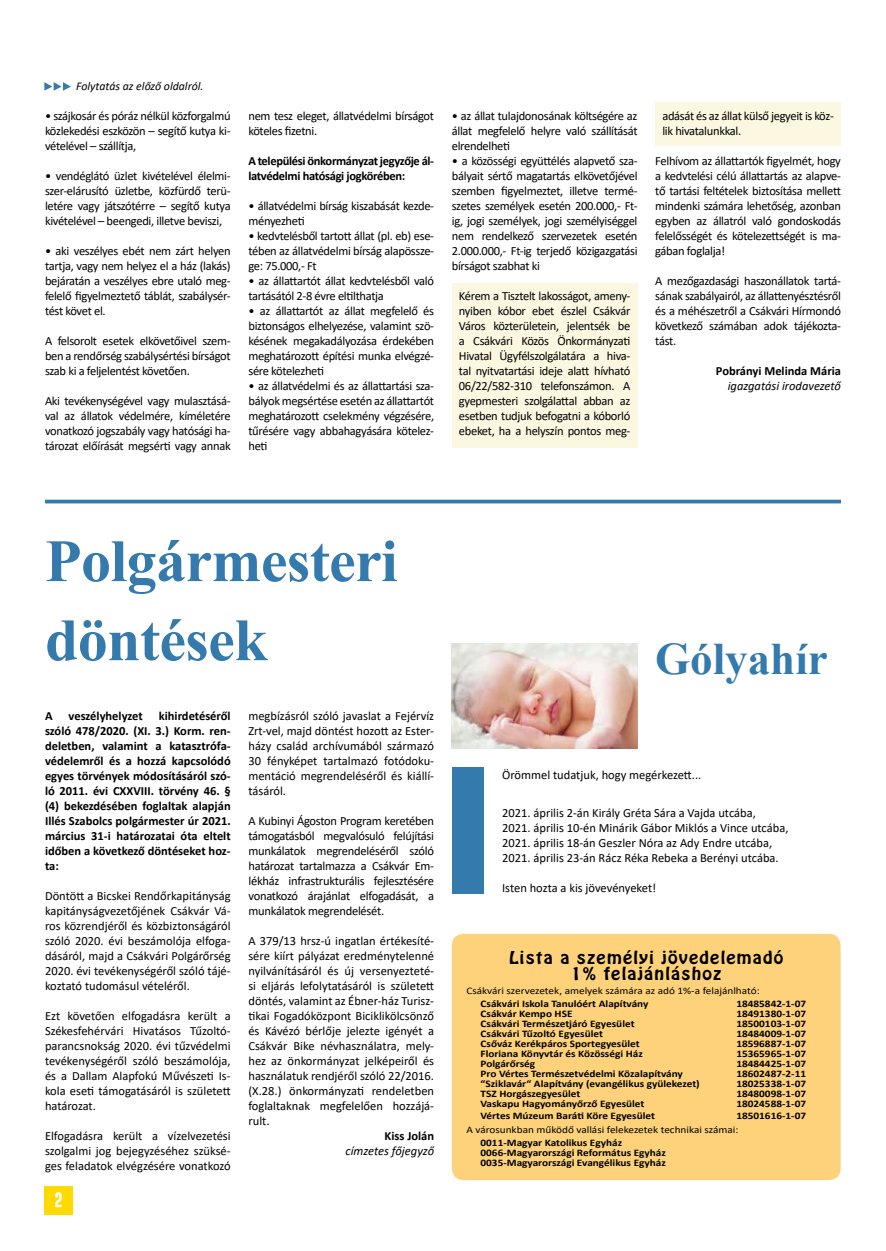
<style>
.page{position:relative;width:886px;height:1251px;background:#fff}
.page>*{position:absolute;margin:0;border:0;box-sizing:border-box;transform-origin:0 0}
.t1{font:700 60px/79.1px "Times New Roman";letter-spacing:-.01em;color:#357aad}
.t2{font:700 45px "Times New Roman";color:#357aad}
.t3{font:15.62px/16px "Hobo Std";letter-spacing:.07em;color:#000;text-align:center;scale:1.12 1}
.t4{font:700 15px "Gobold";color:#fff}
.t5{font:12.5px/15px "Calibri";letter-spacing:-.025em;color:#000;text-align:justify}
.t6{font:700 12.5px/15px "Calibri";color:#000;text-align:justify}
.t7{font:12.5px/15px "Calibri";color:#000}
.t8{font:700 12.5px/15px "Calibri";letter-spacing:-.025em;color:#000}
.t9{font:italic 12.5px "Calibri";color:#000}
.t10{font:12.5px "Calibri";letter-spacing:-.005em;color:#000}
.t11{font:italic 11.88px "Calibri";color:#000}
.t12{font:700 10px/10px "Calibri";color:#000;scale:1.12 1}
.t13{font:10px "Calibri";color:#000;scale:1.12 1}
</style>
<div class="page">
<div style="left:45px;top:1186px;width:28px;height:28px;background:#ffda00"></div>
<hr style="left:45px;top:500px;width:796px;height:3px;background:#357aad">
<svg style="left:44px;top:82px;width:27px;height:9px"></svg>
<div style="left:452px;top:283px;width:185px;height:165px;background:#fcf7e0"></div>
<div style="left:655px;top:103px;width:186px;height:43px;background:#fcf7e0"></div>
<div style="left:452px;top:767px;width:32px;height:126px;background:#357aad"></div>
<img style="left:452px;top:643px;width:185px;height:105px">
<div style="left:452px;top:934px;width:388px;height:246px;background:#fed27a;border-radius:12px"></div>
<p class="t11" style="left:76px;top:78px;width:129px">Folytatás az előző oldalról.</p>
<p class="t5" style="left:45px;top:108px;width:187px">• szájkosár és póráz nélkül közforgalmú közlekedési eszközön – segítő kutya ki&shy;vételével – szállítja,</p>
<p class="t5" style="left:45px;top:168px;width:187px">• vendéglátó üzlet kivételével élelmi&shy;szer-elárusító üzletbe, közfürdő terü&shy;letére vagy játszótérre – segítő kutya kivételével – beengedi, illetve beviszi,</p>
<p class="t5" style="left:45px;top:243px;width:187px">• aki veszélyes ebét nem zárt helyen tartja, vagy nem helyez el a ház (lakás) bejáratán a veszélyes ebre utaló meg&shy;felelő figyelmeztető táblát, szabálysér&shy;tést követ el.</p>
<p class="t5" style="left:45px;top:333px;width:187px">A felsorolt esetek elkövetőivel szem&shy;ben a rendőrség szabálysértési bírságot szab ki a feljelentést követően.</p>
<p class="t5" style="left:45px;top:393px;width:187px">Aki tevékenységével vagy mulasztásá&shy;val az állatok védelmére, kíméletére vonatkozó jogszabály vagy hatósági ha&shy;tározat előírását megsérti vagy annak</p>
<p class="t5" style="left:248px;top:108px;width:187px">nem tesz eleget, állatvédelmi bírságot köteles fizetni.</p>
<p class="t8" style="left:248px;top:153px;width:187px">A települési önkormányzat jegyzője ál&shy;latvédelmi hatósági jogkörében:</p>
<p class="t5" style="left:248px;top:198px;width:187px">• állatvédelmi bírság kiszabását kezde&shy;ményezheti</p>
<p class="t5" style="left:248px;top:228px;width:187px">• kedvtelésből tartott állat (pl. eb) ese&shy;tében az állatvédelmi bírság alapössze&shy;ge: 75.000,- Ft</p>
<p class="t5" style="left:248px;top:273px;width:187px">• az állattartót állat kedvtelésből való tartásától 2-8 évre eltilthatja</p>
<p class="t5" style="left:248px;top:303px;width:187px">• az állattartót az állat megfelelő és biztonságos elhelyezése, valamint szö&shy;késének megakadályozása érdekében meghatározott építési munka elvégzé&shy;sére kötelezheti</p>
<p class="t5" style="left:248px;top:378px;width:187px">• az állatvédelmi és az állattartási sza&shy;bályok megsértése esetén az állattartót meghatározott cselekmény végzésére, tűrésére vagy abbahagyására kötelez&shy;heti</p>
<p class="t5" style="left:452px;top:108px;width:187px">• az állat tulajdonosának költségére az állat megfelelő helyre való szállítását elrendelheti</p>
<p class="t5" style="left:452px;top:153px;width:187px">• a közösségi együttélés alapvető sza&shy;bályait sértő magatartás elkövetőjével szemben figyelmeztet, illetve termé&shy;szetes személyek esetén 200.000,- Ft&shy;ig, jogi személyek, jogi személyiséggel nem rendelkező szervezetek esetén 2.000.000,- Ft-ig terjedő közigazgatási bírságot szabhat ki</p>
<p class="t5" style="left:459px;top:288px;width:173px">Kérem a Tisztelt lakosságot, amen - nyiben kóbor ebet észlel Csákvár Város közterületein, jelentsék be a Csákvári Közös Önkormányzati Hivatal Ügyfélszolgálatára a hiva&shy;tal nyitvatartási ideje alatt hívható 06/22/582-310 telefonszámon. A gyepmesteri szolgálattal abban az esetben tudjuk befogatni a kóborló ebeket, ha a helyszín pontos meg-</p>
<p class="t5" style="left:662px;top:108px;width:173px">adását és az állat külső jegyeit is köz&shy;lik hivatalunkkal.</p>
<p class="t5" style="left:655px;top:153px;width:187px">Felhívom az állattartók figyelmét, hogy a kedvtelési célú állattartás az alapve&shy;tő tartási feltételek biztosítása mellett mindenki számára lehetőség, azonban egyben az állatról való gondoskodás felelősségét és kötelezettségét is ma&shy;gában foglalja!</p>
<p class="t5" style="left:655px;top:273px;width:187px">A mezőgazdasági haszonállatok tartá&shy;sának szabályairól, az állattenyésztésről és a méhészetről a Csákvári Hírmondó következő számában adok tájékozta&shy;tást.</p>
<p class="t6" style="left:716px;top:363px;width:127px">Pobrányi Melinda Mária</p>
<p class="t9" style="left:728px;top:377px;width:115px">igazgatási irodavezető</p>
<h1 class="t1" style="left:45px;top:520px;width:354px">Polgármesteri döntések</h1>
<p class="t6" style="left:45px;top:708px;width:9px">A</p>
<p class="t6" style="left:69px;top:708px;width:76px">veszélyhelyzet</p>
<p class="t6" style="left:45px;top:708px;width:187px;text-indent:114px">kihirdetéséről szóló 478/2020. (XI. 3.) Korm. ren&shy;deletben, valamint a katasztrófa&shy;védelemről és a hozzá kapcsolódó egyes törvények módosításáról szó&shy;ló 2011. évi CXXVIII. törvény 46. § (4) bekezdésében foglaltak alapján Illés Szabolcs polgármester úr 2021. március 31-i határozatai óta eltelt időben a következő döntéseket hoz&shy;ta:</p>
<p class="t5" style="left:45px;top:888px;width:187px">Döntött a Bicskei Rendőrkapitányság kapitányságvezetőjének Csákvár Vá&shy;ros közrendjéről és közbiztonságáról szóló 2020. évi beszámolója elfoga&shy;dásáról, majd a Csákvári Polgárőrség 2020. évi tevékenységéről szóló tájé&shy;koztató tudomásul vételéről.</p>
<p class="t5" style="left:45px;top:1008px;width:187px">Ezt követően elfogadásra került a Székesfehérvári Hivatásos Tűzoltó&shy;parancsnokság 2020. évi tűzvédelmi tevékenységéről szóló beszámolója, és a Dallam Alapfokú Művészeti Is&shy;kola eseti támogatásáról is született határozat.</p>
<p class="t5" style="left:45px;top:1128px;width:187px">Elfogadásra került a vízelvezetési szolgalmi jog bejegyzéséhez szüksé&shy;ges feladatok elvégzésére vonatkozó</p>
<p class="t4" style="left:54px;top:1190px;width:10px">2</p>
<p class="t5" style="left:248px;top:708px;width:187px">megbízásról szóló javaslat a Fejérvíz Zrt-vel, majd döntést hozott az Ester&shy;házy család archívumából származó 30 fényképet tartalmazó fotódoku&shy;mentáció megrendeléséről és kiállí&shy;tásáról.</p>
<p class="t5" style="left:248px;top:813px;width:187px">A Kubinyi Ágoston Program keretében támogatásból megvalósuló felújítási munkálatok megrendeléséről szóló határozat tartalmazza a Csákvár Em&shy;lékház infrastrukturális fejlesztésére vonatkozó árajánlat elfogadását, a munkálatok megrendelését.</p>
<p class="t5" style="left:248px;top:933px;width:187px">A 379/13 hrsz-ú ingatlan értékesíté&shy;sére kiírt pályázat eredménytelenné nyilvánításáról és új versenyezteté&shy;si eljárás lefolytatásáról is született döntés, valamint az Ébner-ház Turisz&shy;tikai Fogadóközpont Biciklikölcsönző és Kávézó bérlője jelezte igényét a Csákvár Bike névhasználatra, mely&shy;hez az önkormányzat jelképeiről és használatuk rendjéről szóló 22/2016. (X.28.) önkormányzati rendeletben foglaltaknak megfelelően hozzájá&shy;rult.</p>
<p class="t6" style="left:385px;top:1128px;width:51px">Kiss Jolán</p>
<p class="t9" style="left:346px;top:1142px;width:90px">címzetes főjegyző</p>
<h2 class="t2" style="left:655px;top:626px;width:174px">Gólyahír</h2>
<p class="t7" style="left:502px;top:767px;width:201px">Örömmel tudatjuk, hogy megérkezett...</p>
<p class="t7" style="left:502px;top:804px;width:288px">2021. április 2-án Király Gréta Sára a Vajda utcába,<br>2021. április 10-én Minárik Gábor Miklós a Vince utcába, 2021. április 18-án Geszler Nóra az Ady Endre utcába, 2021. április 23-án Rácz Réka Rebeka a Berényi utcába.</p>
<p class="t10" style="left:502px;top:879px;width:156px">Isten hozta a kis jövevényeket!</p>
<p class="t3" style="left:509px;top:949px;width:246px">Lista a személyi jövedelemadó<br>1% felajánláshoz</p>
<p class="t13" style="left:466px;top:983px;width:263px">Csákvári szervezetek, amelyek számára az adó 1%-a felajánlható:</p>
<p class="t12" style="left:480px;top:998px;width:151px">Csákvári Iskola Tanulóért Alapítvány</p>
<p class="t12" style="left:736px;top:998px;width:64px">18485842-1-07</p>
<p class="t12" style="left:480px;top:1009px;width:84px">Csákvár Kempo HSE</p>
<p class="t12" style="left:736px;top:1009px;width:64px">18491380-1-07</p>
<p class="t12" style="left:480px;top:1019px;width:139px">Csákvári Természetjáró Egyesület</p>
<p class="t12" style="left:736px;top:1019px;width:64px">18500103-1-07</p>
<p class="t12" style="left:480px;top:1029px;width:111px">Csákvári Tűzoltó Egyesület</p>
<p class="t12" style="left:736px;top:1029px;width:64px">18484009-1-07</p>
<p class="t12" style="left:480px;top:1039px;width:144px">Csőváz Kerékpáros Sportegyesület</p>
<p class="t12" style="left:736px;top:1039px;width:64px">18596887-1-07</p>
<p class="t12" style="left:480px;top:1049px;width:146px">Floriana Könyvtár és Közösségi Ház</p>
<p class="t12" style="left:736px;top:1049px;width:64px">15365965-1-07</p>
<p class="t12" style="left:480px;top:1059px;width:50px">Polgárőrség</p>
<p class="t12" style="left:736px;top:1059px;width:64px">18484425-1-07</p>
<p class="t12" style="left:480px;top:1069px;width:182px">Pro Vértes Természetvédelmi Közalapítvány</p>
<p class="t12" style="left:736px;top:1069px;width:64px">18602487-2-11</p>
<p class="t12" style="left:480px;top:1079px;width:197px">“Sziklavár“ Alapítvány (evangélikus gyülekezet)</p>
<p class="t12" style="left:736px;top:1079px;width:64px">18025338-1-07</p>
<p class="t12" style="left:480px;top:1089px;width:91px">TSZ Horgászegyesület</p>
<p class="t12" style="left:736px;top:1089px;width:64px">18480098-1-07</p>
<p class="t12" style="left:480px;top:1099px;width:148px">Vaskapu Hagyományőrző Egyesület</p>
<p class="t12" style="left:736px;top:1099px;width:64px">18024588-1-07</p>
<p class="t12" style="left:480px;top:1110px;width:157px">Vértes Múzeum Baráti Köre Egyesület</p>
<p class="t12" style="left:736px;top:1110px;width:64px">18501616-1-07</p>
<p class="t13" style="left:466px;top:1122px;width:244px">A városunkban működő vallási felekezetek technikai számai:</p>
<p class="t12" style="left:480px;top:1137px;width:167px">0011-Magyar Katolikus Egyház<br>0066-Magyarországi Református Egyház<br>0035-Magyarországi Evangélikus Egyház</p>
</div>
